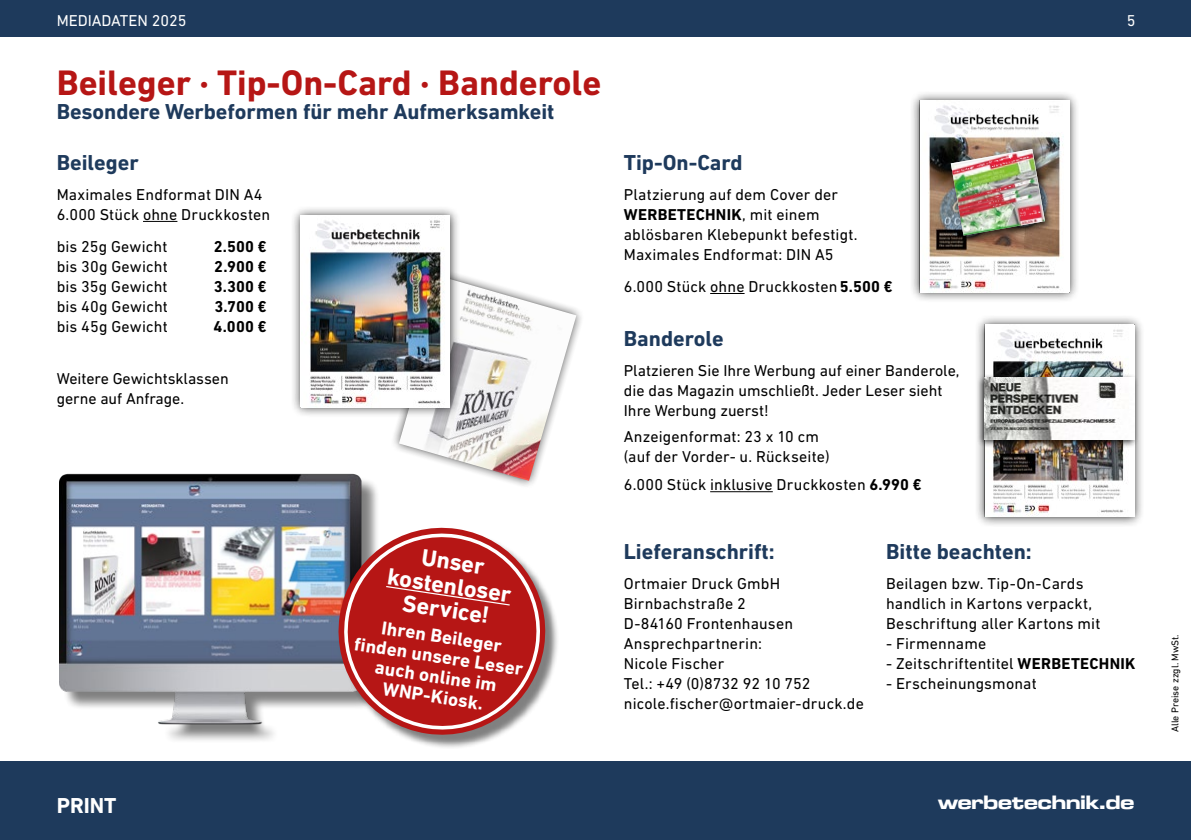
<style>
.page{position:relative;width:1191px;height:840px;background:#fff}
.page>*{position:absolute;margin:0;border:0;box-sizing:border-box;transform-origin:0 0}
.t1{font:700 36px "DIN Next LT Pro";color:#b61615}
.t2{font:700 24px/24px "DIN Next LT Pro";color:#fff;text-align:center}
.t3{font:700 22px "DIN Next LT Pro";color:#1e3a5c}
.t4{font:700 22px "DIN Next LT Pro";color:#fff}
.t5{font:20px "Microgramma D Bold Exte";color:#fff}
.t6{font:700 19px/20px "DIN Next LT Pro";color:#fff;text-align:center}
.t7{font:16px/20px "DIN Next LT Pro";letter-spacing:.01em;color:#000}
.t8{font:700 16px "DIN Next LT Pro";letter-spacing:.015em;color:#000}
.t9{font:16px "DIN Next LT Pro";color:#fff}
.t10{font:10px "DIN Next LT Pro";color:#000}
.s1{font-size:20px}
.s2{font-weight:700}
</style>
<div class="page">
<svg style="left:394px;top:275px;width:188px;height:211px"></svg>
<img style="left:399px;top:278px;width:177px;height:202px">
<div style="left:974px;top:314px;width:170px;height:212px;background:#000;opacity:.75"></div>
<img style="left:985px;top:324px;width:148px;height:192px">
<div style="left:909px;top:90px;width:170px;height:212px;background:#000;opacity:.75"></div>
<img style="left:920px;top:100px;width:148px;height:192px">
<div style="left:0;top:761px;width:1191px;height:78px;background:#1e3a5c"></div>
<div style="left:0;top:0;width:1191px;height:37px;background:#1e3a5c"></div>
<hr style="left:143px;top:221px;width:34px;height:1px;background:#000">
<hr style="left:710px;top:293px;width:34px;height:1px;background:#000">
<hr style="left:710px;top:491px;width:63px;height:1px;background:#000">
<div style="left:946px;top:145px;width:107px;height:99px;background:#000;opacity:.75"></div>
<img style="left:950px;top:149px;width:95px;height:86px">
<div style="left:976px;top:373px;width:163px;height:75px;background:#000;opacity:.75"></div>
<img style="left:984px;top:377px;width:150px;height:62px">
<div style="left:290px;top:205px;width:170px;height:212px;background:#000;opacity:.75"></div>
<img style="left:301px;top:215px;width:148px;height:192px">
<img style="left:60px;top:463px;width:376px;height:278px">
<div style="left:340px;top:529px;width:219px;height:219px;background:#000;opacity:.5"></div>
<svg style="left:331px;top:520px;width:221px;height:221px"></svg>
<svg style="left:335px;top:524px;width:214px;height:210px"></svg>
<svg style="left:385px;top:584px;width:126px;height:22px;background:#b92221"></svg>
<p class="t9" style="left:57px;top:12px;width:131px">MEDIADATEN 2025</p>
<h1 class="t1" style="left:57px;top:62px;width:546px">Beileger <span class="s1">•</span> Tip-On-Card <span class="s1">•</span> Banderole</h1>
<h3 class="t3" style="left:57px;top:99px;width:499px">Besondere Werbeformen für mehr Aufmerksamkeit</h3>
<h3 class="t3" style="left:57px;top:149px;width:84px">Beileger</h3>
<p class="t7" style="left:57px;top:184px;width:215px">Maximales Endformat DIN A4<br>6.000 Stück ohne Druckkosten</p>
<p class="t7" style="left:57px;top:236px;width:112px">bis 25g Gewicht</p>
<p class="t8" style="left:214px;top:237px;width:55px">2.500 €</p>
<p class="t7" style="left:57px;top:256px;width:113px">bis 30g Gewicht</p>
<p class="t8" style="left:214px;top:257px;width:54px">2.900 €</p>
<p class="t7" style="left:57px;top:276px;width:112px">bis 35g Gewicht</p>
<p class="t8" style="left:214px;top:277px;width:54px">3.300 €</p>
<p class="t7" style="left:57px;top:296px;width:113px">bis 40g Gewicht</p>
<p class="t8" style="left:214px;top:297px;width:54px">3.700 €</p>
<p class="t7" style="left:57px;top:316px;width:113px">bis 45g Gewicht</p>
<p class="t8" style="left:213px;top:317px;width:55px">4.000 €</p>
<p class="t7" style="left:57px;top:368px;width:173px">Weitere Gewichtsklassen gerne auf Anfrage.</p>
<h2 class="t2" style="left:392px;top:540px;width:126px;rotate:8deg">Unser kostenloser<br>Service!</h2>
<p class="t6" style="left:359px;top:613px;width:172px;rotate:9deg">Ihren Beileger<br>fi nden unsere Leser auch online im<br>WNP-Kiosk.</p>
<h3 class="t3" style="left:624px;top:149px;width:120px">Tip-On-Card</h3>
<p class="t7" style="left:624px;top:184px;width:235px">Platzierung auf dem Cover der<br><span class="s2">WERBETECHNIK</span>, mit einem ablösbaren Klebepunkt befestigt.<br>Maximales Endformat: DIN A5</p>
<p class="t7" style="left:624px;top:276px;width:270px">6.000 Stück ohne Druckkosten <span class="s2">5.500 €</span></p>
<h3 class="t3" style="left:624px;top:325px;width:101px">Banderole</h3>
<p class="t7" style="left:624px;top:360px;width:337px">Platzieren Sie Ihre Werbung auf einer Banderole, die das Magazin umschließt. Jeder Leser sieht<br>Ihre Werbung zuerst!</p>
<p class="t7" style="left:624px;top:426px;width:207px">Anzeigenformat: 23 x 10 cm (auf der Vorder- u. Rückseite)</p>
<p class="t7" style="left:624px;top:474px;width:299px">6.000 Stück inklusive Druckkosten <span class="s2">6.990 €</span></p>
<p class="t9" style="left:1127px;top:12px;width:10px">5</p>
<h3 class="t3" style="left:624px;top:538px;width:152px">Lieferanschrift:</h3>
<p class="t7" style="left:624px;top:572px;width:242px">Ortmaier Druck GmbH<br>Birnbachstraße 2<br>D-84160 Frontenhausen<br>Ansprechpartnerin:<br>Nicole Fischer<br>Tel.: +49 (0)8732 92 10 752 nicole.fischer@ortmaier-druck.de</p>
<h3 class="t3" style="left:886px;top:538px;width:147px">Bitte beachten:</h3>
<p class="t7" style="left:886px;top:572px;width:216px">Beilagen bzw. Tip-On-Cards handlich in Kartons verpackt,<br>Beschriftung aller Kartons mit</p>
<p class="t7" style="left:886px;top:632px;width:102px">- Firmenname</p>
<p class="t7" style="left:886px;top:652px;width:251px">- Zeitschriftentitel <span class="s2">WERBETECHNIK</span></p>
<p class="t7" style="left:886px;top:672px;width:152px">- Erscheinungsmonat</p>
<h3 class="t4" style="left:57px;top:792px;width:61px">PRINT</h3>
<p class="t5" style="left:938px;top:787px;width:198px">werbetechnik.de</p>
<p class="t10" style="left:1169px;top:731px;width:99px;rotate:-90deg">Alle Preise zzgl. MwSt.</p>
</div>
